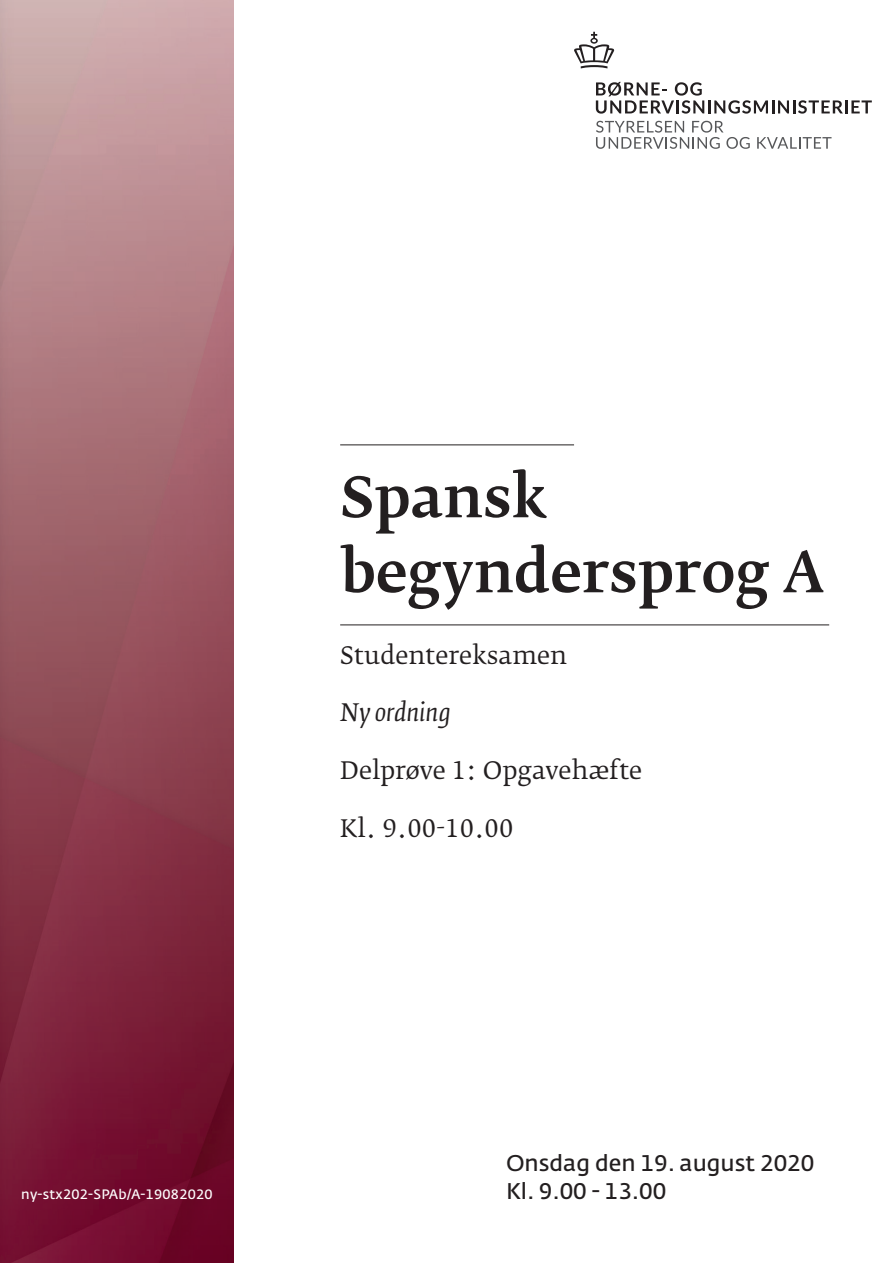
<style>
.page{position:relative;width:893px;height:1263px;background:#fff}
.page>*{position:absolute;margin:0;border:0;box-sizing:border-box;transform-origin:0 0}
.Stor_Overskrift{font:500 55.5px/75px "Fedra Serif B Std";color:#231f20}
.Brødtekst_ordinær{font:24px "Fedra Serif B Std";color:#231f20}
.Overskrift{font:24px "Fedra Serif B Std";color:#231f20}
.Overskrift-2{font:italic 24px "Fedra Serif B Std";color:#231f20}
.Eksamensdato{font:600 22.5px "Fedra Sans Std";color:#231f20}
.Opgavenr{font:600 13.5px "Fedra Sans Std";letter-spacing:.02em;color:#fff}
</style>
<div class="page">
<img style="left:0;top:0;width:234px;height:1263px">
<hr style="left:340px;top:444px;width:234px;height:1px;background:#231f20">
<hr style="left:340px;top:624px;width:489px;height:1px;background:#231f20">
<svg style="left:574px;top:32px;width:41px;height:37px"></svg>
<svg style="left:596px;top:82px;width:276px;height:32px"></svg>
<svg style="left:596px;top:121px;width:154px;height:28px"></svg>
<svg style="left:757px;top:137px;width:74px;height:12px"></svg>
<p class="Opgavenr" style="left:21px;top:1186px;width:193px">ny-stx202-SPAb/A-19082020</p>
<p class="Stor_Overskrift" style="left:340px;top:461px;width:486px">Spansk begyndersprog A</p>
<p class="Overskrift" style="left:340px;top:641px;width:228px">Studentereksamen</p>
<p class="Overskrift-2" style="left:340px;top:699px;width:112px">Ny ordning</p>
<p class="Brødtekst_ordinær" style="left:340px;top:756px;width:304px">Delprøve 1: Opgavehæfte</p>
<p class="Brødtekst_ordinær" style="left:340px;top:814px;width:175px">Kl. 9.00-10.00</p>
<p class="Eksamensdato" style="left:506px;top:1149px;width:310px">Onsdag den 19. august 2020</p>
<p class="Eksamensdato" style="left:506px;top:1177px;width:162px">Kl. 9.00 - 13.00</p>
</div>
